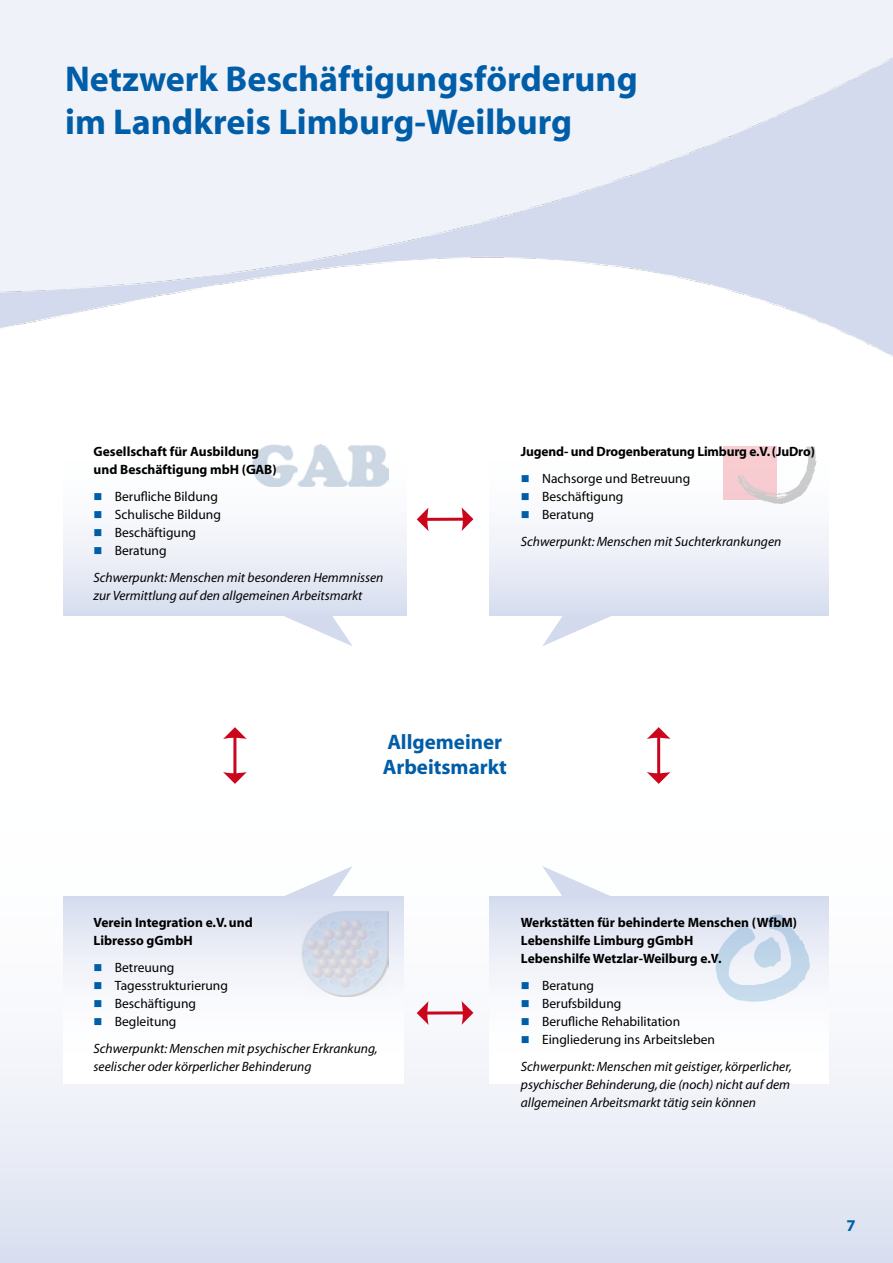
<style>
.page{position:relative;width:893px;height:1263px;background:#fff}
.page>*{position:absolute;margin:0;border:0;box-sizing:border-box;transform-origin:0 0}
.t1{font:700 36px/43.2px "Myriad";color:#005da8}
.t2{font:700 21px/25.2px "Myriad";color:#005da8}
.t3{font:italic 13.5px/18px "Myriad";color:#000}
.t4{font:13.5px/18px "Myriad";color:#000}
.t5{font:700 13.5px/18px "Myriad";color:#000}
.t6{font:12px/18px "Wingdings";color:#005da8;text-align:justify}
</style>
<div class="page">
<div style="left:0;top:0;width:893px;height:38px;background:#f0f2f9"></div>
<div style="left:0;top:684px;width:893px;height:579px;background:linear-gradient(to bottom,#fff,#e3e7f3)"></div>
<div style="left:489px;top:428px;width:339px;height:187px;background:linear-gradient(to right,#e3e8f4,#e3e8f4)"></div>
<svg style="left:542px;top:615px;width:72px;height:31px"></svg>
<svg style="left:64px;top:550px;width:342px;height:65px;background:#e3e7f3"></svg>
<svg style="left:281px;top:615px;width:72px;height:31px"></svg>
<div style="left:64px;top:897px;width:339px;height:187px;background:linear-gradient(to bottom,#dde2f1,#fff)"></div>
<svg style="left:281px;top:866px;width:72px;height:32px"></svg>
<hr style="left:233px;top:737px;width:3px;height:40px;background:#cb051c">
<svg style="left:223px;top:727px;width:24px;height:12px"></svg>
<svg style="left:223px;top:772px;width:24px;height:12px"></svg>
<div style="left:489px;top:897px;width:339px;height:187px;background:linear-gradient(to bottom,#dde2f1,#fff)"></div>
<svg style="left:542px;top:866px;width:72px;height:32px"></svg>
<hr style="left:657px;top:737px;width:3px;height:40px;background:#cb051c">
<svg style="left:647px;top:727px;width:23px;height:12px"></svg>
<svg style="left:647px;top:772px;width:23px;height:12px"></svg>
<hr style="left:426px;top:1011px;width:41px;height:3px;background:#cb051c">
<svg style="left:417px;top:1001px;width:12px;height:24px"></svg>
<svg style="left:461px;top:1001px;width:12px;height:24px"></svg>
<img style="left:0;top:38px;width:893px;height:512px">
<img style="left:301px;top:911px;width:87px;height:86px">
<div style="left:720px;top:444px;width:101px;height:61px;background:#fff"></div>
<div style="left:723px;top:446px;width:54px;height:54px;background:#f7ccd1"></div>
<svg style="left:738px;top:446px;width:79px;height:58px"></svg>
<svg style="left:715px;top:914px;width:95px;height:87px"></svg>
<img style="left:253px;top:445px;width:136px;height:41px">
<svg style="left:847px;top:1220px;width:8px;height:11px"></svg>
<h1 class="t1" style="left:65px;top:58px;width:574px">Netzwerk Beschäftigungsförderung im Landkreis Limburg-Weilburg</h1>
<p class="t5" style="left:94px;top:443px;width:185px">Gesellschaft für Ausbildung und Beschäftigung mbH (GAB)</p>
<p class="t4" style="left:115px;top:488px;width:108px">Berufliche Bildung<br>Schulische Bildung<br>Beschäftigung<br>Beratung</p>
<p class="t3" style="left:94px;top:569px;width:291px">Schwerpunkt: Menschen mit besonderen Hemmnissen zur Vermittlung auf den allgemeinen Arbeitsmarkt</p>
<p class="t6" style="left:94px;top:488px;width:10px">■ ■ ■ ■</p>
<p class="t5" style="left:521px;top:443px;width:295px">Jugend- und Drogenberatung Limburg e.V. (JuDro)</p>
<p class="t4" style="left:542px;top:470px;width:150px">Nachsorge und Betreuung<br>Beschäftigung<br>Beratung</p>
<p class="t3" style="left:521px;top:533px;width:262px">Schwerpunkt: Menschen mit Suchterkrankungen</p>
<p class="t6" style="left:521px;top:470px;width:10px">■ ■ ■</p>
<h2 class="t2" style="left:383px;top:730px;width:126px">Allgemeiner<br>Arbeitsmarkt</h2>
<p class="t5" style="left:94px;top:914px;width:161px">Verein Integration e.V. und<br>Libresso gGmbH</p>
<p class="t4" style="left:115px;top:959px;width:115px">Betreuung<br>Tagesstrukturierung<br>Beschäftigung<br>Begleitung</p>
<p class="t3" style="left:94px;top:1040px;width:286px">Schwerpunkt: Menschen mit psychischer Erkrankung, seelischer oder körperlicher Behinderung</p>
<p class="t6" style="left:94px;top:959px;width:10px">■ ■ ■ ■</p>
<p class="t5" style="left:521px;top:914px;width:278px">Werkstätten für behinderte Menschen (WfbM)<br>Lebenshilfe Limburg gGmbH<br>Lebenshilfe Wetzlar-Weilburg e.V.</p>
<p class="t4" style="left:542px;top:977px;width:174px">Beratung<br>Berufsbildung<br>Berufliche Rehabilitation<br>Eingliederung ins Arbeitsleben</p>
<p class="t3" style="left:521px;top:1058px;width:273px">Schwerpunkt: Menschen mit geistiger, körperlicher, psychischer Behinderung, die (noch) nicht auf dem allgemeinen Arbeitsmarkt tätig sein können</p>
<p class="t6" style="left:521px;top:977px;width:10px">■ ■ ■ ■</p>
</div>
